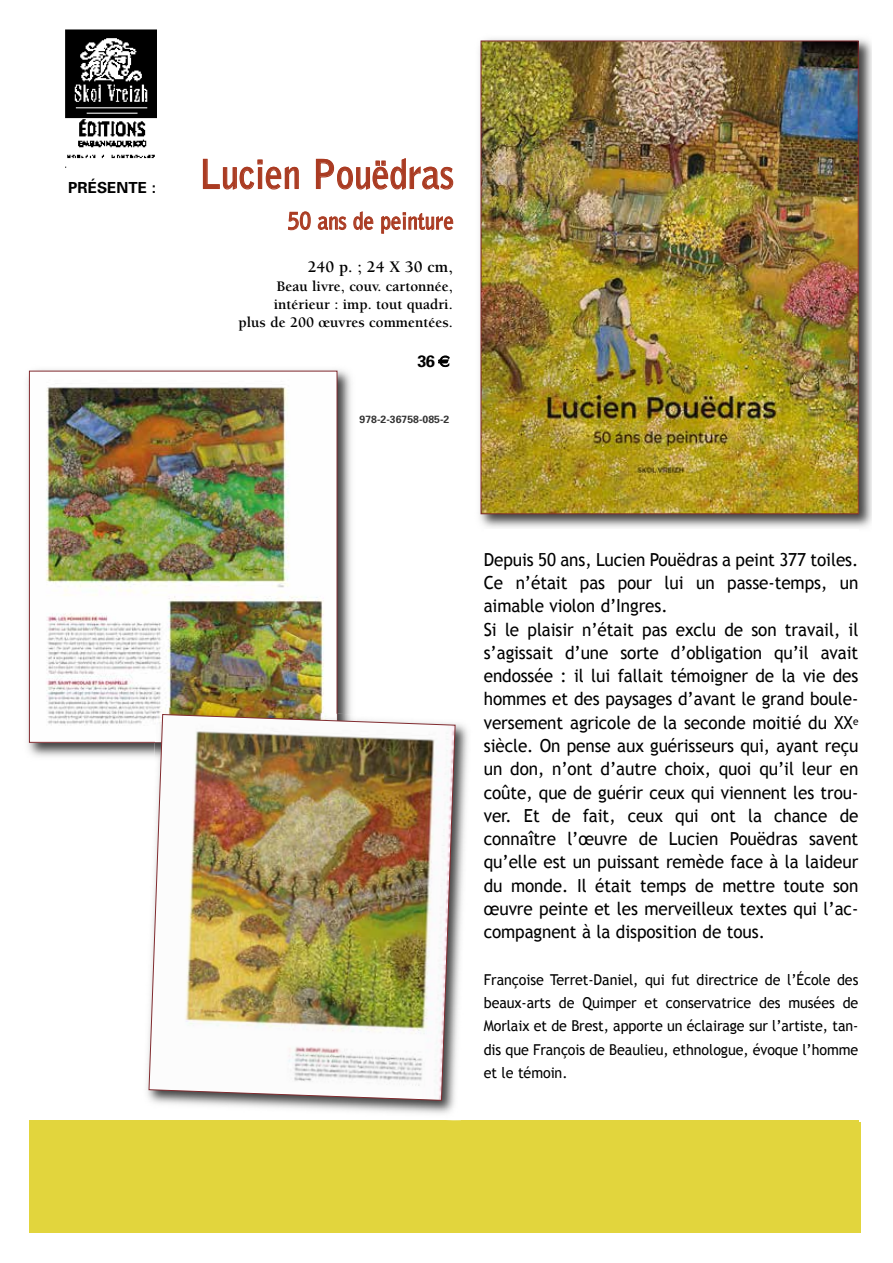
<style>
.page{position:relative;width:893px;height:1263px;background:#fff}
.page>*{position:absolute;margin:0;border:0;box-sizing:border-box;transform-origin:0 0}
.t1{font:700 39.6px "Bell Gothic Std";color:#aa3b22;scale:.91 1}
.t2{font:700 23.1px "Bell Gothic Std";color:#aa3b22;scale:.91 1}
.t3{font:18px/23.2px "Trebuchet MS";letter-spacing:-.005em;color:#000;scale:.95 1}
.t4{font:700 16.5px "Berkeley";color:#000}
.t5{font:700 16.5px "Univers";color:#000}
.t6{font:700 15.3px "Univers";color:#000}
.t7{font:15px/23.2px "Trebuchet MS";letter-spacing:-.005em;color:#000;text-align:justify;scale:.95 1}
.t8{font:700 15px/18px "Berkeley";color:#000;text-align:right}
.t9{font:700 10.5px "Univers";color:#333}
.s1{font-family:"Apple Chancery";font-weight:400}
</style>
<div class="page">
<svg style="left:202px;top:158px;width:97px;height:32px"></svg>
<svg style="left:315px;top:158px;width:139px;height:32px"></svg>
<svg style="left:288px;top:211px;width:23px;height:20px"></svg>
<svg style="left:318px;top:216px;width:29px;height:14px"></svg>
<svg style="left:353px;top:211px;width:21px;height:20px"></svg>
<svg style="left:381px;top:212px;width:72px;height:22px"></svg>
<div style="left:29px;top:1120px;width:829px;height:113px;background:#e2d53d"></div>
<img style="left:65px;top:29px;width:92px;height:139px">
<svg style="left:438px;top:355px;width:12px;height:12px"></svg>
<img style="left:479px;top:38px;width:393px;height:490px">
<img style="left:483px;top:43px;width:373px;height:469px">
<img style="left:27px;top:369px;width:324px;height:388px">
<img style="left:31px;top:373px;width:304px;height:367px">
<img style="left:141px;top:714px;width:327px;height:400px">
<img style="left:155px;top:707px;width:182px;height:7px">
<img style="left:149px;top:714px;width:306px;height:387px">
<div style="left:30px;top:1123px;width:831px;height:110px;background:#e2d53d"></div>
<p class="t6" style="left:68px;top:178px;width:89px">PRÉSENTE :</p>
<h1 class="t1" style="left:199px;top:150px;width:281px">Lucien Pouëdras</h1>
<p class="t2" style="left:288px;top:207px;width:184px">50 ans de peinture</p>
<p class="t4" style="left:308px;top:258px;width:147px">240 p. ; 24 X 30 cm,</p>
<p class="t8" style="left:238px;top:277px;width:216px">Beau livre, couv. cartonnée, intérieur : imp. tout quadri.<br>plus de 200 œuvres commentées.</p>
<p class="t5" style="left:417px;top:350px;width:36px">36 <span class="s1">€</span></p>
<p class="t9" style="left:360px;top:412px;width:91px">978-2-36758-085-2</p>
<p class="t3" style="left:484px;top:548px;width:396px">Depuis 50 ans, Lucien Pouëdras a peint 377 toiles.<br>Ce n’était pas pour lui un passe-temps, un aimable violon d’Ingres.<br>Si le plaisir n’était pas exclu de son travail, il s’agissait d’une sorte d’obligation qu’il avait endossée : il lui fallait témoigner de la vie des hommes et des paysages d’avant le grand boule&shy;versement agricole de la seconde moitié du XX<sup>e </sup>siècle. On pense aux guérisseurs qui, ayant reçu un don, n’ont d’autre choix, quoi qu’il leur en coûte, que de guérir ceux qui viennent les trou&shy;ver. Et de fait, ceux qui ont la chance de connaître l’œuvre de Lucien Pouëdras savent qu’elle est un puissant remède face à la laideur du monde. Il était temps de mettre toute son œuvre peinte et les merveilleux textes qui l’ac&shy;compagnent à la disposition de tous.</p>
<p class="t7" style="left:484px;top:968px;width:396px">Françoise Terret-Daniel, qui fut directrice de l’École des beaux-arts de Quimper et conservatrice des musées de Morlaix et de Brest, apporte un éclairage sur l’artiste, tan&shy;dis que François de Beaulieu, ethnologue, évoque l’homme et le témoin.</p>
</div>
